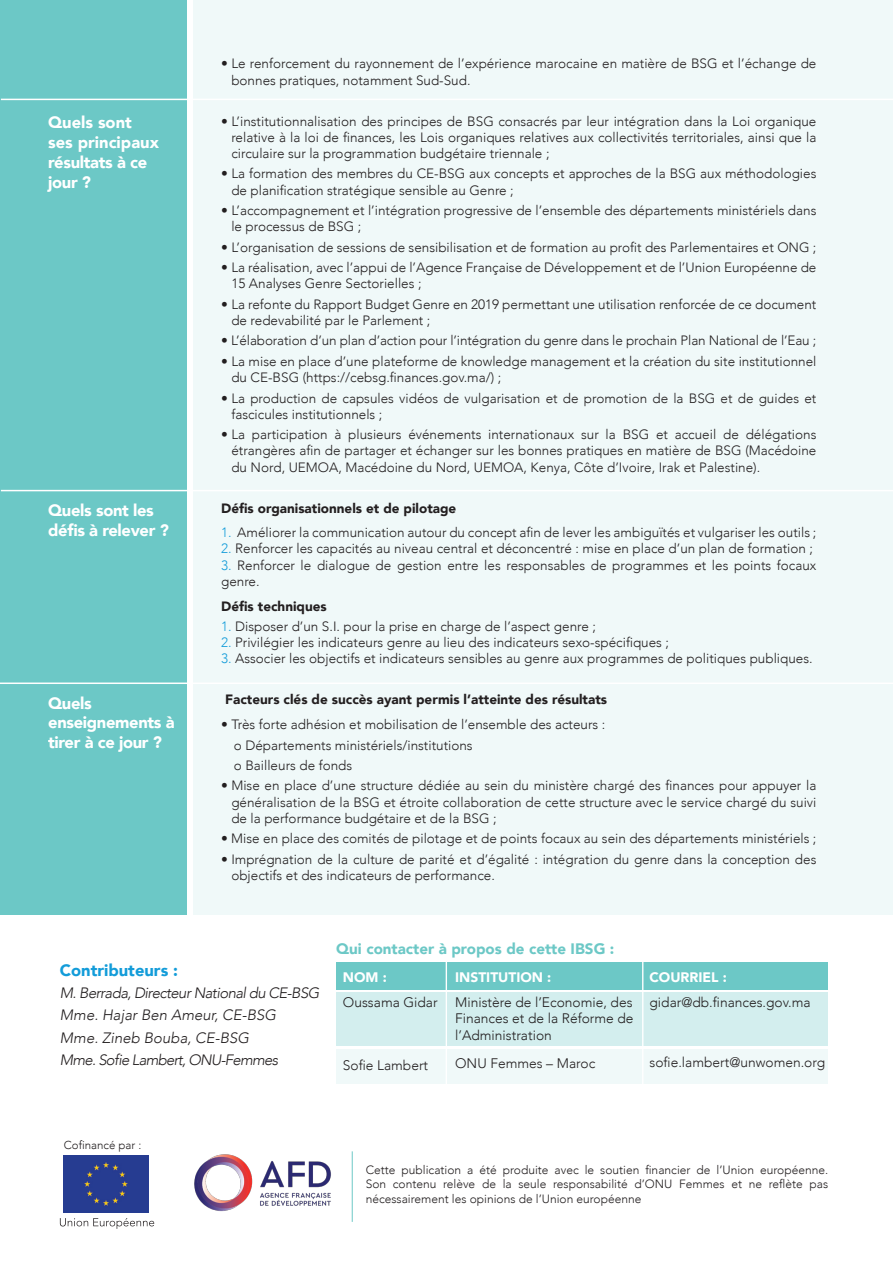
<style>
.page{position:relative;width:893px;height:1263px;background:#fff}
.page>*{position:absolute;margin:0;border:0;box-sizing:border-box;transform-origin:0 0}
.t1{font:900 16.5px/19.8px "Avenir";letter-spacing:-.02em;color:#fff}
.t2{font:900 16.5px/19.8px "Avenir";color:#fff}
.t3{font:900 16.5px "Avenir";color:#139cd9}
.t4{font:900 15.15px "Avenir";color:#6cc8c6}
.t5{font:italic 300 15px "Avenir";letter-spacing:-.04em;color:#231f20}
.t6{font:italic 300 15px "Avenir";color:#231f20}
.t7{font:300 13.8px/16.5px "Avenir";color:#231f20;text-align:justify}
.t8{font:900 13.8px "Avenir";color:#fff}
.t9{font:300 13.5px/16.2px "Avenir";color:#231f20}
.t10{font:900 13.5px "Avenir";color:#231f20}
.t11{font:300 12px/14.4px "Avenir";color:#231f20;text-align:justify}
.t12{font:300 11.55px "Avenir";color:#231f20}
.s1{color:#139cd9}
</style>
<div class="page">
<div style="left:0;top:0;width:186px;height:914px;background:#6cc8c6"></div>
<div style="left:194px;top:0;width:699px;height:914px;background:#f0f9f9"></div>
<hr style="left:1px;top:99px;width:892px;height:1px;background:#fff">
<hr style="left:1px;top:490px;width:892px;height:1px;background:#fff">
<hr style="left:0;top:682px;width:893px;height:2px;background:#fff">
<hr style="left:352px;top:1151px;width:1px;height:71px;background:#6cc8c6">
<img style="left:194px;top:1154px;width:137px;height:58px">
<div style="left:336px;top:962px;width:492px;height:27px;background:#6cc8c6"></div>
<div style="left:336px;top:992px;width:492px;height:54px;background:#d3eeee"></div>
<div style="left:336px;top:1049px;width:492px;height:34px;background:#f0f9f9"></div>
<hr style="left:446px;top:956px;width:1px;height:133px;background:#fff">
<hr style="left:642px;top:956px;width:1px;height:133px;background:#fff">
<div style="left:63px;top:1155px;width:86px;height:57px;background:#263c91"></div>
<svg style="left:60px;top:1218px;width:94px;height:11px"></svg>
<p class="t2" style="left:48px;top:112px;width:112px">Quels sont ses principaux résultats à ce jour ?</p>
<p class="t1" style="left:48px;top:500px;width:122px">Quels sont les défis à relever ?</p>
<p class="t1" style="left:48px;top:692px;width:128px">Quels enseignements à tirer à ce jour ?</p>
<p class="t9" style="left:231px;top:56px;width:587px;text-indent:-10px">• Le renforcement du rayonnement de l’expérience marocaine en matière de BSG et l’échange de bonnes pratiques, notamment Sud-Sud.</p>
<p class="t9" style="left:231px;top:113px;width:587px;text-align:justify;text-indent:-10px">• L’institutionnalisation des principes de BSG consacrés par leur intégration dans la Loi organique relative à la loi de finances, les Lois organiques relatives aux collectivités territoriales, ainsi que la circulaire sur la programmation budgétaire triennale ;</p>
<p class="t9" style="left:231px;top:166px;width:587px;text-indent:-10px">• La formation des membres du CE-BSG aux concepts et approches de la BSG aux méthodologies de planification stratégique sensible au Genre ;</p>
<p class="t9" style="left:231px;top:202px;width:587px;text-indent:-10px">• L’accompagnement et l’intégration progressive de l’ensemble des départements ministériels dans le processus de BSG ;</p>
<p class="t9" style="left:221px;top:239px;width:597px">• L’organisation de sessions de sensibilisation et de formation au profit des Parlementaires et ONG ;</p>
<p class="t9" style="left:231px;top:259px;width:587px;text-indent:-10px">• La réalisation, avec l’appui de l’Agence Française de Développement et de l’Union Européenne de<br>15 Analyses Genre Sectorielles ;</p>
<p class="t9" style="left:231px;top:296px;width:587px;text-indent:-10px">• La refonte du Rapport Budget Genre en 2019 permettant une utilisation renforcée de ce document de redevabilité par le Parlement ;</p>
<p class="t9" style="left:221px;top:333px;width:597px">• L’élaboration d’un plan d’action pour l’intégration du genre dans le prochain Plan National de l’Eau ;</p>
<p class="t9" style="left:231px;top:353px;width:587px;text-indent:-10px">• La mise en place d’une plateforme de knowledge management et la création du site institutionnel du CE-BSG (https://cebsg.finances.gov.ma/) ;</p>
<p class="t9" style="left:231px;top:390px;width:587px;text-indent:-10px">• La production de capsules vidéos de vulgarisation et de promotion de la BSG et de guides et fascicules institutionnels ;</p>
<p class="t9" style="left:231px;top:426px;width:587px;text-align:justify;text-indent:-10px">• La participation à plusieurs événements internationaux sur la BSG et accueil de délégations étrangères afin de partager et échanger sur les bonnes pratiques en matière de BSG (Macédoine du Nord, UEMOA, Macédoine du Nord, UEMOA, Kenya, Côte d’Ivoire, Irak et Palestine).</p>
<p class="t10" style="left:221px;top:496px;width:237px">Défis organisationnels et de pilotage</p>
<p class="t9" style="left:221px;top:524px;width:597px"><span class="s1">1.</span> Améliorer la communication autour du concept afin de lever les ambiguïtés et vulgariser les outils ;</p>
<p class="t9" style="left:221px;top:541px;width:593px"><span class="s1">2.</span> Renforcer les capacités au niveau central et déconcentré : mise en place d’un plan de formation ;</p>
<p class="t9" style="left:221px;top:557px;width:597px"><span class="s1">3.</span> Renforcer le dialogue de gestion entre les responsables de programmes et les points focaux genre.</p>
<p class="t10" style="left:221px;top:594px;width:107px">Défis techniques</p>
<p class="t9" style="left:221px;top:618px;width:376px"><span class="s1">1.</span> Disposer d’un S.I. pour la prise en charge de l’aspect genre ;</p>
<p class="t9" style="left:221px;top:634px;width:449px"><span class="s1">2.</span> Privilégier les indicateurs genre au lieu des indicateurs sexo-spécifiques ;</p>
<p class="t9" style="left:221px;top:651px;width:593px"><span class="s1">3.</span> Associer les objectifs et indicateurs sensibles au genre aux programmes de politiques publiques.</p>
<p class="t10" style="left:225px;top:688px;width:383px">Facteurs clés de succès ayant permis l’atteinte des résultats</p>
<p class="t9" style="left:221px;top:716px;width:386px">• Très forte adhésion et mobilisation de l’ensemble des acteurs :</p>
<p class="t9" style="left:234px;top:737px;width:240px">o Départements ministériels/institutions</p>
<p class="t9" style="left:234px;top:757px;width:120px">o Bailleurs de fonds</p>
<p class="t9" style="left:231px;top:778px;width:587px;text-align:justify;text-indent:-10px">• Mise en place d’une structure dédiée au sein du ministère chargé des finances pour appuyer la généralisation de la BSG et étroite collaboration de cette structure avec le service chargé du suivi de la performance budgétaire et de la BSG ;</p>
<p class="t9" style="left:221px;top:830px;width:597px">• Mise en place des comités de pilotage et de points focaux au sein des départements ministériels ;</p>
<p class="t9" style="left:231px;top:851px;width:587px;text-indent:-10px">• Imprégnation de la culture de parité et d’égalité : intégration du genre dans la conception des objectifs et des indicateurs de performance.</p>
<p class="t3" style="left:60px;top:956px;width:120px">Contributeurs :</p>
<p class="t5" style="left:60px;top:984px;width:261px">M. Berrada, Directeur National du CE-BSG</p>
<p class="t6" style="left:60px;top:1006px;width:218px">Mme. Hajar Ben Ameur, CE-BSG</p>
<p class="t6" style="left:60px;top:1028px;width:191px">Mme. Zineb Bouba, CE-BSG</p>
<p class="t5" style="left:60px;top:1051px;width:220px">Mme. Sofie Lambert, ONU-Femmes</p>
<p class="t4" style="left:336px;top:935px;width:280px">Qui contacter à propos de cette IBSG :</p>
<p class="t8" style="left:343px;top:966px;width:45px">NOM :</p>
<p class="t7" style="left:343px;top:994px;width:96px">Oussama Gidar</p>
<p class="t8" style="left:455px;top:966px;width:98px">INSTITUTION :</p>
<p class="t7" style="left:455px;top:994px;width:180px">Ministère de l’Economie, des Finances et de la Réforme de l’Administration</p>
<p class="t7" style="left:455px;top:1055px;width:142px">ONU Femmes – Maroc</p>
<p class="t7" style="left:343px;top:1057px;width:87px">Sofie Lambert</p>
<p class="t8" style="left:649px;top:966px;width:79px">COURRIEL :</p>
<p class="t7" style="left:649px;top:994px;width:163px">gidar@db.finances.gov.ma</p>
<p class="t7" style="left:649px;top:1054px;width:177px">sofie.lambert@unwomen.org</p>
<p class="t12" style="left:64px;top:1138px;width:79px">Cofinancé par :</p>
<p class="t11" style="left:366px;top:1162px;width:464px">Cette publication a été produite avec le soutien financier de l’Union européenne.<br>Son contenu relève de la seule responsabilité d’ONU Femmes et ne reflète pas nécessairement les opinions de l’Union européenne</p>
</div>
